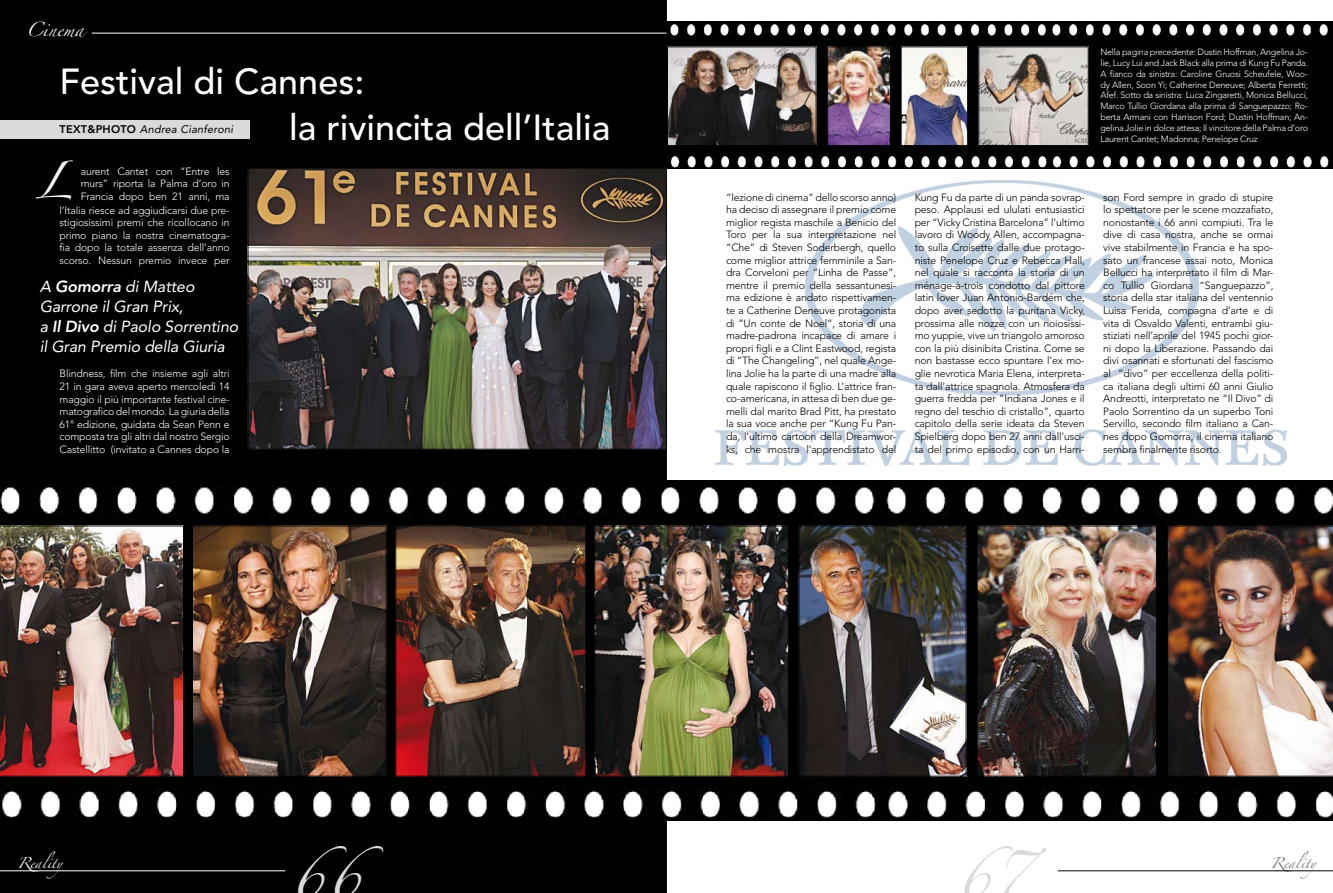
<style>
.page{position:relative;width:1333px;height:893px;background:#fff}
.page>*{position:absolute;margin:0;border:0;box-sizing:border-box;transform-origin:0 0}
.t1{font:42.6px "Zapfino";color:#d9dadb}
.t2{font:500 36px "Avenir";color:#fff}
.t3{font:33.4px "Zapfino";color:#fff}
.t4{font:italic 16px/20px "Avenir LT";letter-spacing:-.01em;color:#fff}
.t5{font:13px "Zapfino";color:#fff}
.t6{font:italic 11px "Avenir LT";letter-spacing:.02em;color:#000}
.t7{font:300 10.5px/12.6px "Avenir LT";letter-spacing:-.015em;color:#000;text-align:justify}
.t8{font:300 10.5px/12.6px "Avenir LT";letter-spacing:-.015em;color:#fff;text-align:justify}
.t9{font:10px "Zapfino";color:#fff}
.t10{font:10px "Zapfino";color:#707173}
.t11{font:300 9px/10.8px "Avenir LT";letter-spacing:-.025em;color:#fff;text-align:justify}
.s1{font-weight:800;font-style:normal}
.s2{font-weight:800}
</style>
<div class="page">
<div style="left:0;top:0;width:667px;height:893px;background:#000"></div>
<img style="left:715px;top:181px;width:570px;height:284px">
<img style="left:666px;top:22px;width:666px;height:146px">
<img style="left:0;top:480px;width:877px;height:340px">
<img style="left:877px;top:480px;width:455px;height:340px">
<div style="left:0;top:120px;width:249px;height:19px;background:#d9dadb"></div>
<hr style="left:0;top:871px;width:285px;height:1px;background:#fff">
<img style="left:250px;top:170px;width:414px;height:277px">
<div style="left:248px;top:168px;width:418px;height:281px;border:1px solid #000"></div>
<hr style="left:92px;top:33px;width:574px;height:1px;background:#fff">
<hr style="left:1057px;top:871px;width:275px;height:1px;background:#000">
<img style="left:0;top:526px;width:184px;height:250px">
<img style="left:194px;top:528px;width:190px;height:246px">
<div style="left:192px;top:526px;width:194px;height:250px;border:1px solid #000"></div>
<img style="left:397px;top:528px;width:187px;height:246px">
<div style="left:395px;top:526px;width:191px;height:250px;border:1px solid #000"></div>
<img style="left:596px;top:528px;width:190px;height:246px">
<div style="left:594px;top:526px;width:194px;height:250px;border:1px solid #000"></div>
<img style="left:800px;top:528px;width:164px;height:246px">
<div style="left:798px;top:526px;width:168px;height:250px;border:1px solid #000"></div>
<img style="left:979px;top:528px;width:175px;height:246px">
<div style="left:977px;top:526px;width:179px;height:250px;border:1px solid #000"></div>
<img style="left:1167px;top:526px;width:165px;height:250px">
<img style="left:669px;top:49px;width:145px;height:95px">
<div style="left:667px;top:47px;width:149px;height:99px;border:1px solid #000"></div>
<img style="left:829px;top:49px;width:59px;height:95px">
<div style="left:827px;top:47px;width:63px;height:99px;border:1px solid #000"></div>
<img style="left:903px;top:49px;width:62px;height:95px">
<img style="left:980px;top:49px;width:106px;height:95px">
<div style="left:978px;top:47px;width:110px;height:99px;border:1px solid #000"></div>
<p class="t5" style="left:26px;top:24px;width:60px">Cinema</p>
<h2 class="t2" style="left:60px;top:61px;width:306px">Festival di Cannes:</h2>
<p class="t6" style="left:60px;top:123px;width:175px"><span class="s1">TEXT&amp;PHOTO</span> Andrea Cianferoni</p>
<h3 class="t3" style="left:35px;top:166px;width:38px">L</h3>
<p class="t8" style="left:81px;top:165px;width:150px">aurent Cantet con “Entre les murs” riporta la Palma d’oro in</p>
<p class="t8" style="left:81px;top:190px;width:150px">Francia dopo ben 21 anni, ma</p>
<p class="t8" style="left:60px;top:204px;width:172px">l’Italia riesce ad aggiudicarsi due pre&shy;stigiosissimi premi che ricollocano in primo piano la nostra cinematogra&shy;fia dopo la totale assenza dell’anno scorso. Nessun premio invece per</p>
<h3 class="t4" style="left:40px;top:277px;width:200px">A <span class="s2">Gomorra</span> di Matteo<br>Garrone il Gran Prix,<br>a <span class="s2">Il Divo</span> di Paolo Sorrentino il Gran Premio della Giuria</h3>
<p class="t8" style="left:60px;top:367px;width:172px">Blindness, film che insieme agli altri 21 in gara aveva aperto mercoledì 14 maggio il più importante festival cine&shy;matografico del mondo. La giuria della 61° edizione, guidata da Sean Penn e composta tra gli altri dal nostro Sergio Castellitto (invitato a Cannes dopo la</p>
<h2 class="t2" style="left:289px;top:107px;width:323px">la rivincita dell’Italia</h2>
<p class="t11" style="left:1100px;top:47px;width:209px">Nella pagina precedente: Dustin Hoffman, Angelina Jo&shy;lie, Lucy Lui and Jack Black alla prima di Kung Fu Panda.<br>A fianco da sinistra: Caroline Gruosi Scheufele, Woo&shy;dy Allen, Soon Yi; Catherine Deneuve; Alberta Ferretti; Afef. Sotto da sinistra: Luca Zingaretti, Monica Bellucci, Marco Tullio Giordana alla prima di Sanguepazzo; Ro&shy;berta Armani con Harrison Ford; Dustin Hoffman; An&shy;gelina Jolie in dolce attesa; Il vincitore della Palma d’oro Laurent Cantet; Madonna; Penelope Cruz</p>
<p class="t7" style="left:726px;top:191px;width:172px">“lezione di cinema” dello scorso anno) ha deciso di assegnare il premio come miglior regista maschile a Benicio del Toro per la sua interpretazione nel “Che” di Steven Soderbergh, quello come miglior attrice femminile a San&shy;dra Corveloni per “Linha de Passe”, mentre il premio della sessantunesi&shy;ma edizione è andato rispettivamen&shy;te a Catherine Deneuve protagonista di “Un conte de Noel”, storia di una madre-padrona incapace di amare i propri figli e a Clint Eastwood, regista di “The Changeling”, nel quale Ange&shy;lina Jolie ha la parte di una madre alla quale rapiscono il figlio. L’attrice fran&shy;co-americana, in attesa di ben due ge&shy;melli dal marito Brad Pitt, ha prestato la sua voce anche per “Kung Fu Pan&shy;da, l’ultimo cartoon della Dreamwor&shy;ks, che mostra l’apprendistato del</p>
<p class="t7" style="left:1103px;top:191px;width:172px">son Ford sempre in grado di stupire lo spettatore per le scene mozzafiato, nonostante i 66 anni compiuti. Tra le dive di casa nostra, anche se ormai vive stabilmente in Francia e ha spo&shy;sato un francese assai noto, Monica Bellucci ha interpretato il film di Mar&shy;co Tullio Giordana “Sanguepazzo”, storia della star italiana del ventennio Luisa Ferida, compagna d’arte e di vita di Osvaldo Valenti, entrambi giu&shy;stiziati nell’aprile del 1945 pochi gior&shy;ni dopo la Liberazione. Passando dai divi osannati e sfortunati del fascismo al “divo” per eccellenza della politi&shy;ca italiana degli ultimi 60 anni Giulio Andreotti, interpretato ne “Il Divo” di Paolo Sorrentino da un superbo Toni Servillo, secondo film italiano a Can&shy;nes dopo Gomorra, il cinema italiano sembra finalmente risorto.</p>
<p class="t7" style="left:914px;top:191px;width:172px">Kung Fu da parte di un panda sovrap&shy;peso. Applausi ed ululati entusiastici per “Vicky Cristina Barcelona” l’ultimo lavoro di Woody Allen, accompagna&shy;to sulla Croisette dalle due protago&shy;niste Penelope Cruz e Rebecca Hall, nel quale si racconta la storia di un ménage-à-trois condotto dal pittore latin lover Juan Antonio-Bardém che, dopo aver sedotto la puritana Vicky, prossima alle nozze con un noiosissi&shy;mo yuppie, vive un triangolo amoroso con la più disinibita Cristina. Come se non bastasse ecco spuntare l’ex mo&shy;glie nevrotica Maria Elena, interpreta&shy;ta dall’attrice spagnola. Atmosfera da guerra fredda per “Indiana Jones e il regno del teschio di cristallo”, quarto capitolo della serie ideata da Steven Spielberg dopo ben 27 anni dall’usci&shy;ta del primo episodio, con un Harri-</p>
<p class="t9" style="left:17px;top:859px;width:57px">Reality</p>
<h1 class="t1" style="left:289px;top:857px;width:75px">66</h1>
<h1 class="t1" style="left:955px;top:857px;width:75px">67</h1>
<p class="t10" style="left:1270px;top:859px;width:57px">Reality</p>
</div>
